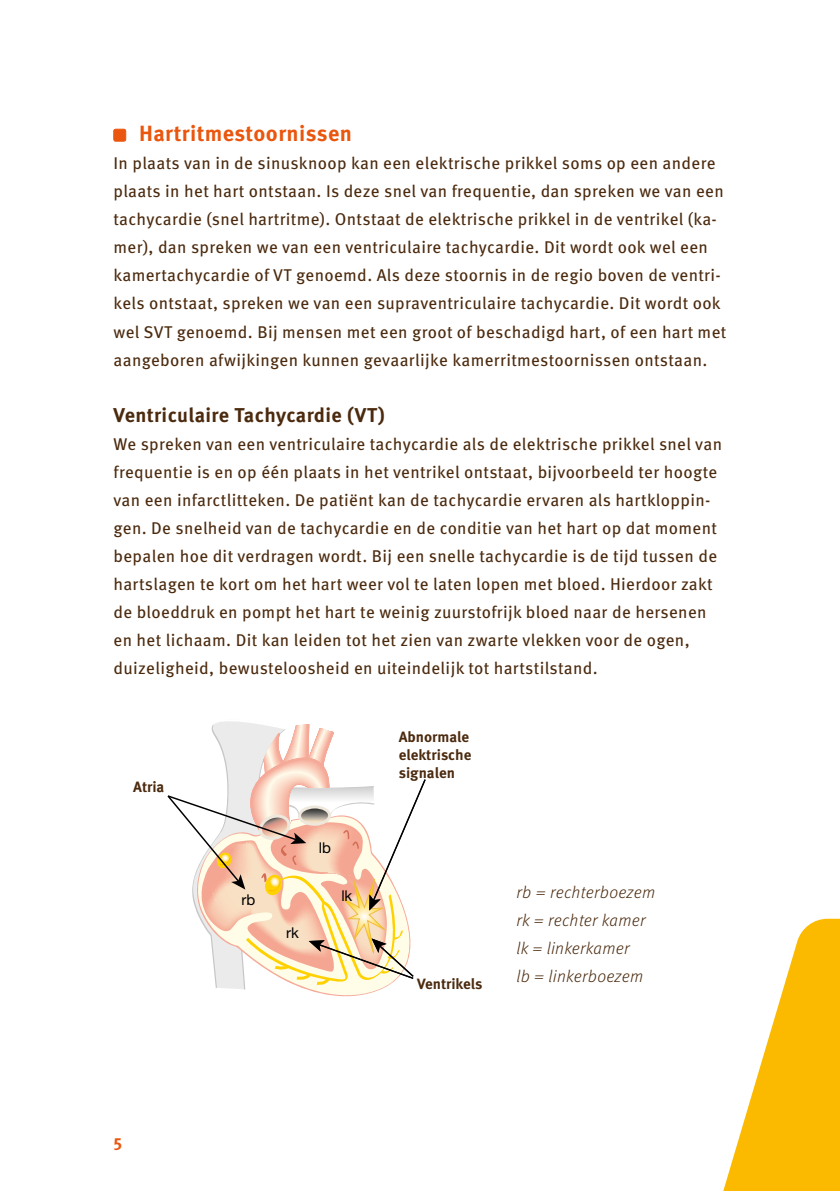
<style>
.page{position:relative;width:840px;height:1191px;background:#fff}
.page>*{position:absolute;margin:0;border:0;box-sizing:border-box;transform-origin:0 0}
.t1{font:700 22px "Meta Pro";letter-spacing:.02em;color:#ea560d}
.t2{font:700 20px "Meta Pro";letter-spacing:.015em;color:#4b2a0e}
.t3{font:17px/28px "Meta Pro";letter-spacing:.02em;color:#4b2a0e}
.t4{font:italic 300 17px/28px "Meta Pro";letter-spacing:.02em;color:#4b2a0e}
.t5{font:700 17px "Meta Pro";color:#ea560d}
.t6{font:700 14.8px/17.8px "Meta Pro";color:#4b2a0e}
.t7{font:14.8px "Helvetica Neue LT";color:#000}
</style>
<div class="page">
<svg style="left:723px;top:918px;width:116px;height:273px"></svg>
<div style="left:114px;top:129px;width:12px;height:12px;background:#ea560d;border-radius:2px"></div>
<div style="left:113px;top:129px;width:13px;height:12px;border:1px solid #ea560d;border-radius:2px"></div>
<svg style="left:309px;top:990px;width:70px;height:6px"></svg>
<svg style="left:167px;top:721px;width:259px;height:269px"></svg>
<p class="t1" style="left:139px;top:117px;width:214px">Hartritmestoornissen</p>
<p class="t3" style="left:113px;top:148px;width:614px">In plaats van in de sinusknoop kan een elektrische prikkel soms op een andere plaats in het hart ontstaan. Is deze snel van frequentie, dan spreken we van een tachycardie (snel hartritme). Ontstaat de elektrische prikkel in de ventrikel (ka&shy;mer), dan spreken we van een ventriculaire tachycardie. Dit wordt ook wel een kamertachycardie of VT genoemd. Als deze stoornis in de regio boven de ventri&shy;kels ontstaat, spreken we van een supraventriculaire tachycardie. Dit wordt ook wel SVT genoemd. Bij mensen met een groot of beschadigd hart, of een hart met aangeboren afwijkingen kunnen gevaarlijke kamerritmestoornissen ontstaan.</p>
<p class="t2" style="left:113px;top:399px;width:273px">Ventriculaire Tachycardie (VT)</p>
<p class="t3" style="left:113px;top:428px;width:609px">We spreken van een ventriculaire tachycardie als de elektrische prikkel snel van frequentie is en op één plaats in het ventrikel ontstaat, bijvoorbeeld ter hoogte van een infarctlitteken. De patiënt kan de tachycardie ervaren als hartkloppin&shy;gen. De snelheid van de tachycardie en de conditie van het hart op dat moment bepalen hoe dit verdragen wordt. Bij een snelle tachycardie is de tijd tussen de hartslagen te kort om het hart weer vol te laten lopen met bloed. Hierdoor zakt de bloeddruk en pompt het hart te weinig zuurstofrijk bloed naar de hersenen en het lichaam. Dit kan leiden tot het zien van zwarte vlekken voor de ogen, duizeligheid, bewusteloosheid en uiteindelijk tot hartstilstand.</p>
<p class="t6" style="left:133px;top:777px;width:33px">Atria</p>
<p class="t5" style="left:113px;top:1127px;width:10px">5</p>
<p class="t7" style="left:241px;top:891px;width:15px">rb</p>
<p class="t6" style="left:398px;top:727px;width:74px">Abnormale elektrische signalen</p>
<p class="t7" style="left:286px;top:923px;width:14px">rk</p>
<p class="t7" style="left:319px;top:839px;width:14px">lb</p>
<p class="t7" style="left:341px;top:887px;width:13px">lk</p>
<p class="t4" style="left:516px;top:877px;width:140px">rb = rechterboezem rk = rechter kamer lk = linkerkamer<br>lb = linkerboezem</p>
<p class="t6" style="left:417px;top:974px;width:67px">Ventrikels</p>
</div>
